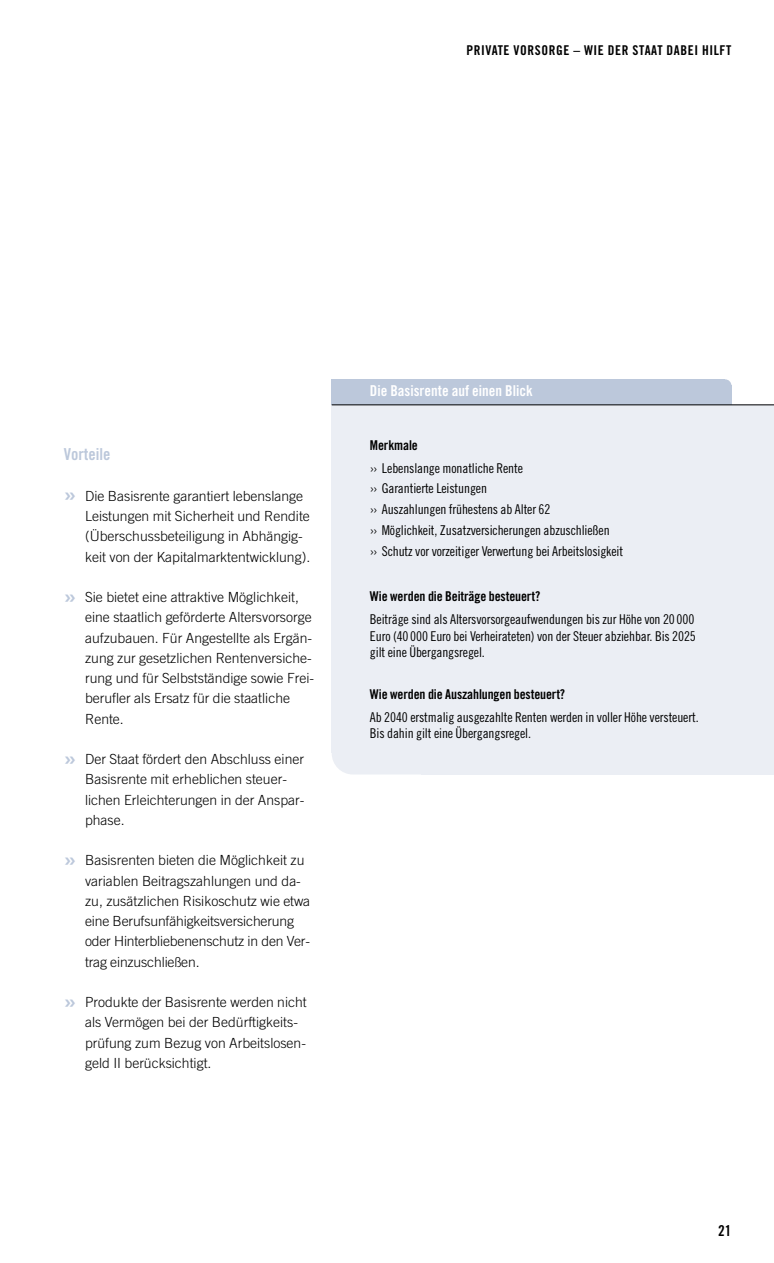
<style>
.page{position:relative;width:774px;height:1263px;background:#fff}
.page>*{position:absolute;margin:0;border:0;box-sizing:border-box;transform-origin:0 0}
.t1{font:16.5px "Trade Gothic LT Bold Cond Twenty";color:#bcc8db}
.t2{font:15px "Trade Gothic LT Bold Cond Twenty";color:#fff}
.t3{font:15px "Trade Gothic LT Bold Cond Twenty";color:#000}
.t4{font:300 13.95px/20.2px "Trade Gothic LT";color:#000}
.t5{font:13.5px/20.7px "Trade Gothic LT Cond Eighteen";letter-spacing:-.01em;color:#000}
.t6{font:13.5px "Trade Gothic LT Bold Cond Twenty";letter-spacing:-.01em;color:#000}
.t7{font:13.5px "Trade Gothic LT Bold Cond Twenty";letter-spacing:.045em;color:#000}
.s1{font-family:"Trade Gothic LT Bold Two";font-weight:400;font-size:22.5px;color:#bcc8db}
</style>
<div class="page">
<div style="left:332px;top:405px;width:442px;height:348px;background:#ebeef4"></div>
<div style="left:332px;top:379px;width:393px;height:26px;background:#bcc8db"></div>
<div style="left:332px;top:386px;width:399px;height:19px;background:#bcc8db"></div>
<hr style="left:332px;top:405px;width:442px;height:1px;background:#000">
<div style="left:332px;top:693px;width:136px;height:81px;background:#ebeef4;border-radius:21px"></div>
<div style="left:421px;top:744px;width:353px;height:30px;background:#ebeef4"></div>
<div style="left:719px;top:379px;width:12px;height:13px;background:#bcc8db;border-radius:6px"></div>
<p class="t7" style="left:466px;top:46px;width:266px">PRIVATE VORSORGE – WIE DER STAAT DABEI HILFT</p>
<p class="t1" style="left:64px;top:448px;width:48px">Vorteile</p>
<p class="t4" style="left:85px;top:487px;width:227px;text-indent:-21px"><span class="s1">››</span> Die Basisrente garantiert lebenslange Leistungen mit Sicherheit und Rendite (Überschussbeteiligung in Abhängig&shy;keit von der Kapitalmarktentwicklung).</p>
<p class="t4" style="left:85px;top:588px;width:231px;text-indent:-21px"><span class="s1">››</span> Sie bietet eine attraktive Möglichkeit, eine staatlich geförderte Altersvorsorge aufzubauen. Für Angestellte als Ergän&shy;zung zur gesetzlichen Rentenversiche&shy;rung und für Selbstständige sowie Frei&shy;berufler als Ersatz für die staatliche Rente.</p>
<p class="t4" style="left:85px;top:750px;width:221px;text-indent:-21px"><span class="s1">››</span> Der Staat fördert den Abschluss einer<br>Basisrente mit erheblichen steuer&shy;lichen Erleichterungen in der Anspar&shy;phase.</p>
<p class="t4" style="left:85px;top:851px;width:227px;text-indent:-21px"><span class="s1">››</span> Basisrenten bieten die Möglichkeit zu variablen Beitragszahlungen und da&shy;zu, zusätzlichen Risikoschutz wie etwa eine Berufsunfähigkeitsversicherung oder Hinterbliebenenschutz in den Ver&shy;trag einzuschließen.</p>
<p class="t4" style="left:85px;top:993px;width:223px;text-indent:-21px"><span class="s1">››</span> Produkte der Basisrente werden nicht als Vermögen bei der Bedürftigkeits&shy;prüfung zum Bezug von Arbeitslosen&shy;geld II berücksichtigt.</p>
<p class="t2" style="left:370px;top:385px;width:164px">Die Basisrente auf einen Blick</p>
<p class="t6" style="left:370px;top:440px;width:49px">Merkmale</p>
<p class="t5" style="left:370px;top:459px;width:255px">›› Lebenslange monatliche Rente<br>›› Garantierte Leistungen<br>›› Auszahlungen frühestens ab Alter 62<br>›› Möglichkeit, Zusatzversicherungen abzuschließen<br>›› Schutz vor vorzeitiger Verwertung bei Arbeitslosigkeit</p>
<p class="t6" style="left:370px;top:592px;width:172px">Wie werden die Beiträge besteuert?</p>
<p class="t5" style="left:370px;top:612px;width:327px;line-height:16.5px;text-align:justify">Beiträge sind als Altersvorsorgeaufwendungen bis zur Höhe von 20 000<br>Euro (40 000 Euro bei Verheirateten) von der Steuer abziehbar. Bis 2025 gilt eine Übergangsregel.</p>
<p class="t6" style="left:370px;top:689px;width:197px">Wie werden die Auszahlungen besteuert?</p>
<p class="t5" style="left:370px;top:710px;width:330px;line-height:16.5px">Ab 2040 erstmalig ausgezahlte Renten werden in voller Höhe versteuert.<br>Bis dahin gilt eine Übergangsregel.</p>
<p class="t3" style="left:718px;top:1225px;width:15px">21</p>
</div>
